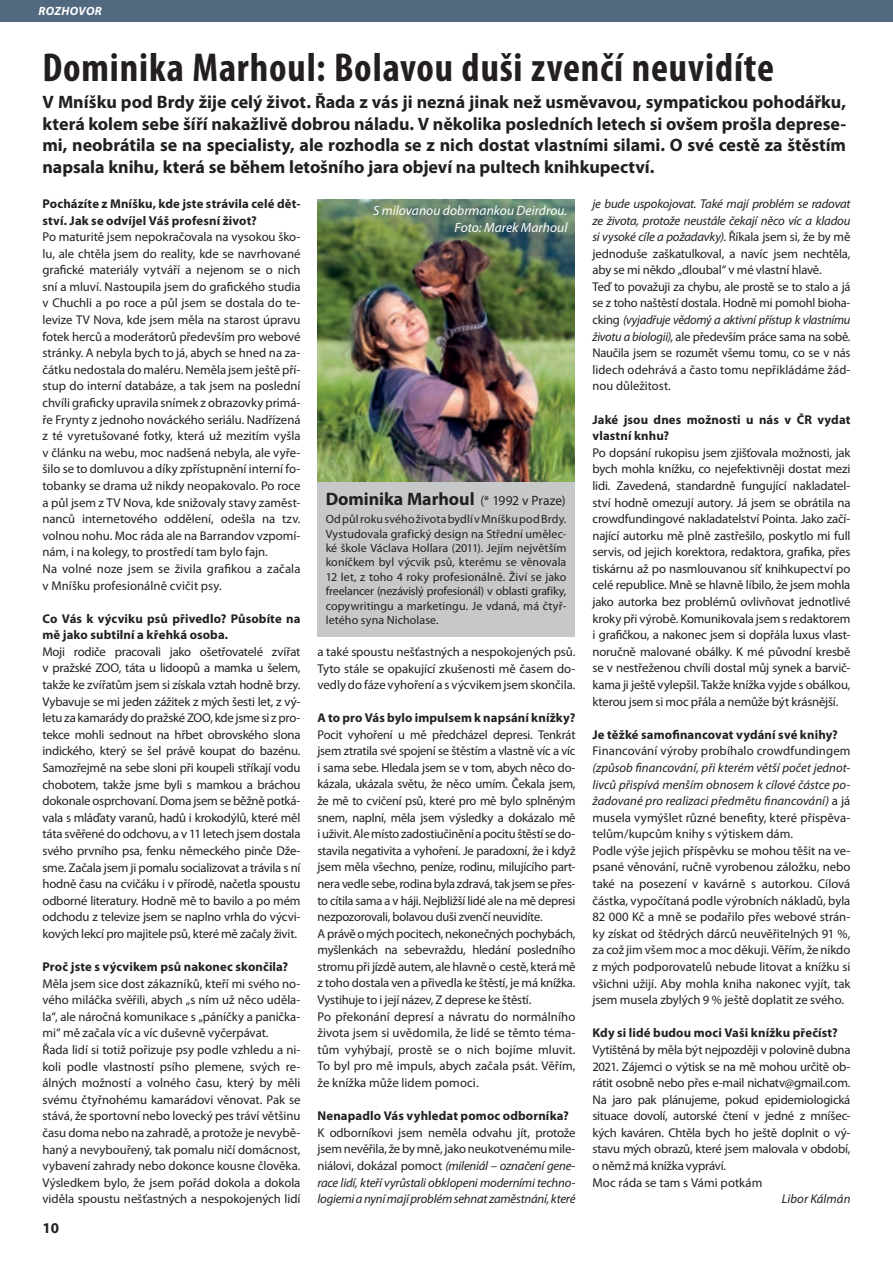
<style>
.page{position:relative;width:893px;height:1263px;background:#fff}
.page>*{position:absolute;margin:0;border:0;box-sizing:border-box;transform-origin:0 0}
.t1{font:700 condensed 40.5px "Myriad Pro";letter-spacing:.02em;color:#231f20}
.t2{font:700 18px/21.6px "Myriad Pro";letter-spacing:-.005em;color:#231f20;text-align:justify}
.t3{font:700 15px "Myriad Pro";color:#231f20}
.t4{font:italic 13.5px/16.2px "Myriad Pro";color:#fff;text-align:right}
.t5{font:12.75px/16.6px "Myriad Pro";letter-spacing:-.005em;color:#231f20}
.t6{font:700 12.75px/16.6px "Myriad Pro";letter-spacing:.01em;color:#231f20}
.t7{font:italic 12.75px/16.6px "Myriad Pro";letter-spacing:-.015em;color:#231f20;text-align:justify}
.t8{font:italic 12.75px "Myriad Pro";letter-spacing:.005em;color:#231f20}
.t9{font:12px/14.4px "Myriad Pro";letter-spacing:.01em;color:#231f20;text-align:justify}
.t10{font:italic 700 12px "Myriad Pro";letter-spacing:.03em;color:#fff}
.s1{font-style:italic}
.s2{font-weight:400;font-size:13.5px}
.s3{font-style:normal}
</style>
<div class="page">
<img style="left:317px;top:200px;width:258px;height:283px">
<div style="left:317px;top:483px;width:258px;height:154px;background:#c7c8ca"></div>
<div style="left:0;top:0;width:893px;height:21px;background:#51697f"></div>
<p class="t10" style="left:38px;top:3px;width:65px">ROZHOVOR</p>
<h1 class="t1" style="left:43px;top:43px;width:733px">Dominika Marhoul: Bolavou duši zvenčí neuvidíte</h1>
<p class="t2" style="left:43px;top:90px;width:805px">V Mníšku pod Brdy žije celý život. Řada z vás ji nezná jinak než usměvavou, sympatickou pohodářku, která kolem sebe šíří nakažlivě dobrou náladu. V několika posledních letech si ovšem prošla deprese&shy;mi, neobrátila se na specialisty, ale rozhodla se z nich dostat vlastními silami. O své cestě za štěstím napsala knihu, která se během letošního jara objeví na pultech knihkupectví.</p>
<p class="t4" style="left:373px;top:202px;width:196px">S milovanou dobrmankou Deirdrou.<br>Foto: Marek Marhoul</p>
<p class="t6" style="left:43px;top:195px;width:259px">Pocházíte z Mníšku, kde jste strávila celé dět&shy;ství. Jak se odvíjel Váš profesní život?</p>
<p class="t5" style="left:43px;top:228px;width:259px">Po maturitě jsem nepokračovala na vysokou ško&shy;lu, ale chtěla jsem do reality, kde se navrhované grafické materiály vytváří a nejenom se o nich sní a mluví. Nastoupila jsem do grafického studia v Chuchli a po roce a půl jsem se dostala do te&shy;levize TV Nova, kde jsem měla na starost úpravu fotek herců a moderátorů především pro webové stránky. A nebyla bych to já, abych se hned na za&shy;čátku nedostala do maléru. Neměla jsem ještě pří&shy;stup do interní databáze, a tak jsem na poslední chvíli graficky upravila snímek z obrazovky primá&shy;ře Frynty z jednoho nováckého seriálu. Nadřízená z té vyretušované fotky, která už mezitím vyšla v článku na webu, moc nadšená nebyla, ale vyře&shy;šilo se to domluvou a díky zpřístupnění interní fo&shy;tobanky se drama už nikdy neopakovalo. Po roce a půl jsem z TV Nova, kde snižovaly stavy zaměst&shy;nanců internetového oddělení, odešla na tzv. volnou nohu. Moc ráda ale na Barrandov vzpomí&shy;nám, i na kolegy, to prostředí tam bylo fajn.<br>Na volné noze jsem se živila grafikou a začala v Mníšku profesionálně cvičit psy.</p>
<p class="t6" style="left:43px;top:610px;width:259px">Co Vás k výcviku psů přivedlo? Působíte na mě jako subtilní a křehká osoba.</p>
<p class="t5" style="left:43px;top:643px;width:259px;text-align:justify">Moji rodiče pracovali jako ošetřovatelé zvířat v pražské ZOO, táta u lidoopů a mamka u šelem, takže ke zvířatům jsem si získala vztah hodně brzy.<br>Vybavuje se mi jeden zážitek z mých šesti let, z vý&shy;letu za kamarády do pražské ZOO, kde jsme si z pro&shy;tekce mohli sednout na hřbet obrovského slona indického, který se šel právě koupat do bazénu.<br>Samozřejmě na sebe sloni při koupeli stříkají vodu chobotem, takže jsme byli s mamkou a bráchou dokonale osprchovaní. Doma jsem se běžně potká&shy;vala s mláďaty varanů, hadů i krokodýlů, které měl táta svěřené do odchovu, a v 11 letech jsem dostala svého prvního psa, fenku německého pinče Dže&shy;sme. Začala jsem ji pomalu socializovat a trávila s ní hodně času na cvičáku i v přírodě, načetla spoustu odborné literatury. Hodně mě to bavilo a po mém odchodu z televize jsem se naplno vrhla do výcvi&shy;kových lekcí pro majitele psů, které mě začaly živit.</p>
<p class="t6" style="left:43px;top:958px;width:247px">Proč jste s výcvikem psů nakonec skončila?</p>
<p class="t5" style="left:43px;top:975px;width:259px">Měla jsem sice dost zákazníků, kteří mi svého no&shy;vého miláčka svěřili, abych „s ním už něco uděla&shy;la“, ale náročná komunikace s „páníčky a panička&shy;mi“ mě začala víc a víc duševně vyčerpávat.<br>Řada lidí si totiž pořizuje psy podle vzhledu a ni&shy;koli podle vlastností psího plemene, svých re&shy;álných možností a volného času, který by měli svému čtyřnohému kamarádovi věnovat. Pak se stává, že sportovní nebo lovecký pes tráví většinu času doma nebo na zahradě, a protože je nevybě&shy;haný a nevybouřený, tak pomalu ničí domácnost, vybavení zahrady nebo dokonce kousne člověka.<br>Výsledkem bylo, že jsem pořád dokola a dokola viděla spoustu nešťastných a nespokojených lidí</p>
<p class="t5" style="left:592px;top:195px;width:259px"><span class="s1">je bude uspokojovat. Také mají problém se radovat ze života, protože neustále čekají něco víc a kladou si vysoké cíle a požadavky)</span>. Říkala jsem si, že by mě jednoduše zaškatulkoval, a navíc jsem nechtěla, aby se mi někdo „dloubal“ v mé vlastní hlavě.<br>Teď to považuji za chybu, ale prostě se to stalo a já se z toho naštěstí dostala. Hodně mi pomohl bioha&shy;cking <span class="s1">(vyjadřuje vědomý a aktivní přístup k vlastnímu životu a biologii)</span>, ale především práce sama na sobě.<br>Naučila jsem se rozumět všemu tomu, co se v nás lidech odehrává a často tomu nepřikládáme žád&shy;nou důležitost.</p>
<p class="t6" style="left:592px;top:410px;width:259px">Jaké jsou dnes možnosti u nás v ČR vydat vlastní knhu?</p>
<p class="t5" style="left:592px;top:444px;width:259px;text-align:justify">Po dopsání rukopisu jsem zjišťovala možnosti, jak bych mohla knížku, co nejefektivněji dostat mezi lidi. Zavedená, standardně fungující nakladatel&shy;ství hodně omezují autory. Já jsem se obrátila na crowdfundingové nakladatelství Pointa. Jako začí&shy;nající autorku mě plně zastřešilo, poskytlo mi full servis, od jejich korektora, redaktora, grafika, přes tiskárnu až po nasmlouvanou síť knihkupectví po celé republice. Mně se hlavně líbilo, že jsem mohla jako autorka bez problémů ovlivňovat jednotlivé kroky při výrobě. Komunikovala jsem s redaktorem i grafičkou, a nakonec jsem si dopřála luxus vlast&shy;noručně malované obálky. K mé původní kresbě se v nestřeženou chvíli dostal můj synek a barvič&shy;kama ji ještě vylepšil. Takže knížka vyjde s obálkou, kterou jsem si moc přála a nemůže být krásnější.</p>
<p class="t6" style="left:592px;top:726px;width:247px">Je těžké samofinancovat vydání své knihy?</p>
<p class="t5" style="left:592px;top:742px;width:259px">Financování výroby probíhalo crowdfundingem</p>
<p class="t5" style="left:592px;top:759px;width:259px"><span class="s1">(způsob financování, při kterém větší počet jednot&shy;livců přispívá menším obnosem k cílové částce po&shy;žadované pro realizaci předmětu financování)</span> a já musela vymýšlet různé benefity, které přispěva&shy;telům/kupcům knihy s výtiskem dám.<br>Podle výše jejich příspěvku se mohou těšit na ve&shy;psané věnování, ručně vyrobenou záložku, nebo také na posezení v kavárně s autorkou. Cílová částka, vypočítaná podle výrobních nákladů, byla 82 000 Kč a mně se podařilo přes webové strán&shy;ky získat od štědrých dárců neuvěřitelných 91 %, za což jim všem moc a moc děkuji. Věřím, že nikdo z mých podporovatelů nebude litovat a knížku si všichni užijí. Aby mohla kniha nakonec vyjít, tak jsem musela zbylých 9 % ještě doplatit ze svého.</p>
<p class="t6" style="left:592px;top:1024px;width:247px">Kdy si lidé budou moci Vaši knížku přečíst?</p>
<p class="t5" style="left:592px;top:1041px;width:259px">Vytištěná by měla být nejpozději v polovině dubna 2021. Zájemci o výtisk se na mě mohou určitě ob&shy;rátit osobně nebo přes e-mail nichatv@gmail.com.<br>Na jaro pak plánujeme, pokud epidemiologická situace dovolí, autorské čtení v jedné z mníšec&shy;kých kaváren. Chtěla bych ho ještě doplnit o vý&shy;stavu mých obrazů, které jsem malovala v období, o němž má knížka vypráví.<br>Moc ráda se tam s Vámi potkám</p>
<p class="t8" style="left:782px;top:1191px;width:70px">Libor Kálmán</p>
<h2 class="t2" style="left:326px;top:487px;width:242px">Dominika Marhoul <span class="s2">(* 1992 v Praze)</span></h2>
<p class="t9" style="left:326px;top:512px;width:242px">Od půl roku svého života bydlí v Mníšku pod Brdy.<br>Vystudovala grafický design na Střední umělec&shy;ké škole Václava Hollara (2011). Jejím největším koníčkem byl výcvik psů, kterému se věnovala 12 let, z toho 4 roky profesionálně. Živí se jako freelancer (nezávislý profesionál) v oblasti grafiky, copywritingu a marketingu. Je vdaná, má čtyř&shy;letého syna Nicholase.</p>
<p class="t5" style="left:317px;top:643px;width:259px;text-align:justify">a také spoustu nešťastných a nespokojených psů.<br>Tyto stále se opakující zkušenosti mě časem do&shy;vedly do fáze vyhoření a s výcvikem jsem skončila.</p>
<p class="t6" style="left:317px;top:709px;width:259px">A to pro Vás bylo impulsem k napsání knížky?</p>
<p class="t5" style="left:317px;top:726px;width:259px">Pocit vyhoření u mě předcházel depresi. Tenkrát jsem ztratila své spojení se štěstím a vlastně víc a víc i sama sebe. Hledala jsem se v tom, abych něco do&shy;kázala, ukázala světu, že něco umím. Čekala jsem, že mě to cvičení psů, které pro mě bylo splněným snem, naplní, měla jsem výsledky a dokázalo mě i uživit. Ale místo zadostiučinění a pocitu štěstí se do&shy;stavila negativita a vyhoření. Je paradoxní, že i když jsem měla všechno, peníze, rodinu, milujícího part&shy;nera vedle sebe, rodina byla zdravá, tak jsem se přes&shy;to cítila sama a v háji. Nejbližší lidé ale na mě depresi nezpozorovali, bolavou duši zvenčí neuvidíte.<br>A právě o mých pocitech, nekonečných pochybách, myšlenkách na sebevraždu, hledání posledního stromu při jízdě autem, ale hlavně o cestě, která mě z toho dostala ven a přivedla ke štěstí, je má knížka.<br>Vystihuje to i její název, Z deprese ke štěstí.<br>Po překonání depresí a návratu do normálního života jsem si uvědomila, že lidé se těmto téma&shy;tům vyhýbají, prostě se o nich bojíme mluvit.<br>To byl pro mě impuls, abych začala psát. Věřím, že knížka může lidem pomoci.</p>
<p class="t6" style="left:317px;top:1107px;width:253px">Nenapadlo Vás vyhledat pomoc odborníka?</p>
<p class="t7" style="left:317px;top:1124px;width:259px"><span class="s3">K odborníkovi jsem neměla odvahu jít, protože jsem nevěřila, že by mně, jako neukotvenému mile&shy;niálovi, dokázal pomoct</span> (mileniál – označení gene&shy;race lidí, kteří vyrůstali obklopeni moderními techno&shy;logiemi a nyní mají problém sehnat zaměstnání, které</p>
<p class="t3" style="left:42px;top:1218px;width:18px">10</p>
</div>
